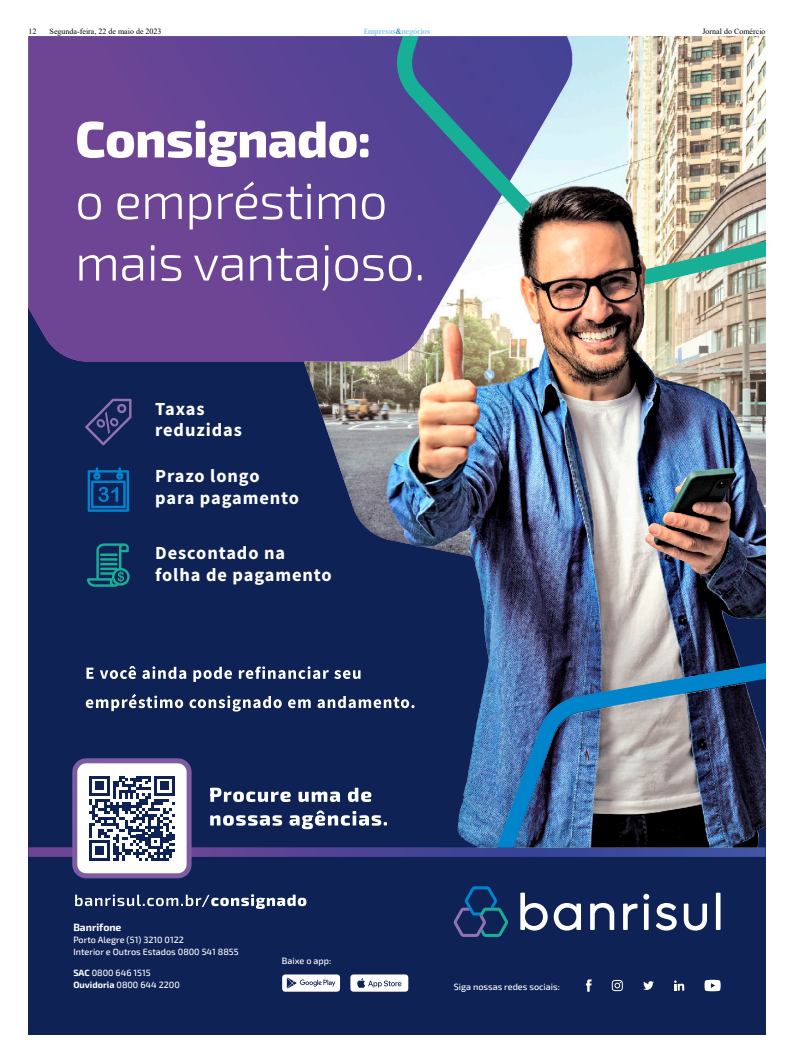
<style>
.page{position:relative;width:794px;height:1063px;background:#fff}
.page>*{position:absolute;margin:0;border:0;box-sizing:border-box;transform-origin:0 0}
.t1{font:300 51.3px/61.6px "Exo 2";letter-spacing:-.01em;color:#fff}
.t2{font:700 18.5px/21.8px "Source Sans Pro";letter-spacing:.05em;color:#fff}
.t3{font:700 10.4px "Exo 2";color:#fff}
.t4{font:500 9.1px/12.1px "Exo 2";color:#fff}
.t5{font:8px "Times New Roman";color:#000}
.t6{font:condensed 8px "ITC Garamond";letter-spacing:-.015em;color:#8bcded}
.s1{color:#3f91c2}
.s2{font-weight:800}
.s3{font-weight:700}
</style>
<div class="page">
<img style="left:28px;top:36px;width:737px;height:999px">
<p class="t5" style="left:28px;top:26px;width:9px">12</p>
<p class="t5" style="left:50px;top:26px;width:113px">Segunda-feira, 22 de maio de 2023</p>
<p class="t6" style="left:364px;top:27px;width:68px">Empresas<span class="s1">&amp;</span>negócios</p>
<p class="t5" style="left:702px;top:26px;width:65px">Jornal do Comércio</p>
<p class="t1" style="left:75px;top:107px;width:352px"><span class="s2">Consignado:<br></span>o empréstimo mais vantajoso.</p>
<p class="t2" style="left:155px;top:397px;width:88px">Taxas reduzidas</p>
<p class="t2" style="left:155px;top:465px;width:145px">Prazo longo para pagamento</p>
<p class="t2" style="left:155px;top:542px;width:178px">Descontado na folha de pagamento</p>
<p class="t3" style="left:73px;top:920px;width:50px">Banrifone</p>
<p class="t4" style="left:73px;top:933px;width:167px">Porto Alegre (51) 3210 0122<br>Interior e Outros Estados 0800 541 8855</p>
<p class="t4" style="left:73px;top:967px;width:108px"><span class="s3">SAC</span> 0800 646 1515<br><span class="s3">Ouvidoria</span> 0800 644 2200</p>
<p class="t4" style="left:282px;top:954px;width:51px">Baixe o app:</p>
<p class="t4" style="left:454px;top:981px;width:108px">Siga nossas redes sociais:</p>
</div>
